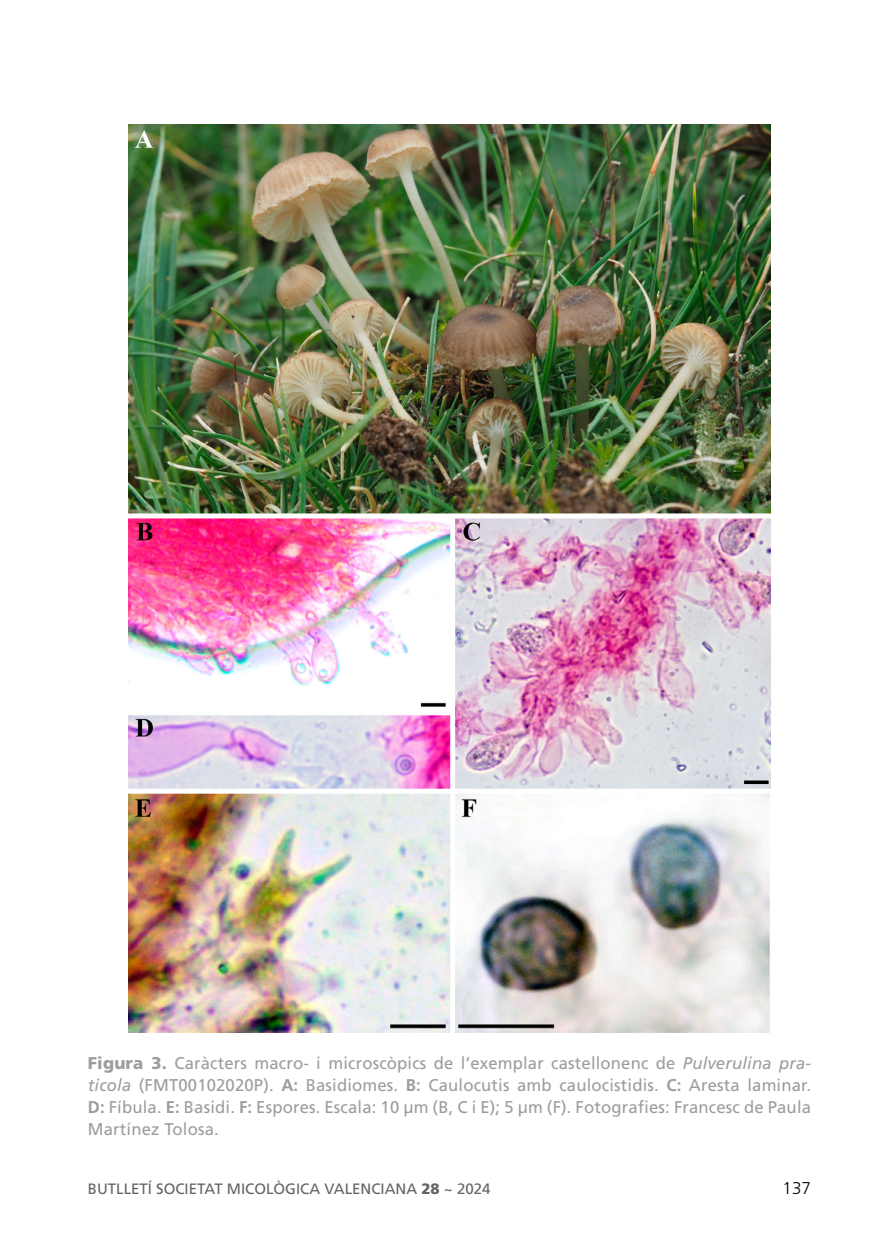
<style>
.page{position:relative;width:879px;height:1248px;background:#fff}
.page>*{position:absolute;margin:0;border:0;box-sizing:border-box;transform-origin:0 0}
.t1{font:17px/22px "Frutiger LT Std";letter-spacing:.01em;color:#9d9d9c;text-align:justify}
.t2{font:300 17px "Frutiger LT Std";color:#000}
.t3{font:15px "Frutiger LT Std";color:#646363}
.s1{font-weight:900}
.s2{font-style:italic}
.s3{font-weight:700}
</style>
<div class="page">
<img style="left:129px;top:125px;width:641px;height:907px">
<p class="t1" style="left:88px;top:1051px;width:724px"><span class="s1">Figura 3.</span> Caràcters macro- i microscòpics de l’exemplar castellonenc de <span class="s2">Pulverulina pra&shy;ticola</span> (FMT00102020P). <span class="s3">A:</span> Basidiomes. <span class="s3">B:</span> Caulocutis amb caulocistidis. <span class="s3">C:</span> Aresta laminar.<br><span class="s3">D:</span> Fíbula. <span class="s3">E:</span> Basidi. <span class="s3">F:</span> Espores. Escala: 10 µm (B, C i E); 5 µm (F). Fotografies: Francesc de Paula Martínez Tolosa.</p>
<p class="t3" style="left:88px;top:1179px;width:404px">BUTLLETÍ SOCIETAT MICOLÒGICA VALENCIANA <span class="s1">28</span> ~ 2024</p>
<p class="t2" style="left:782px;top:1177px;width:30px">137</p>
</div>
